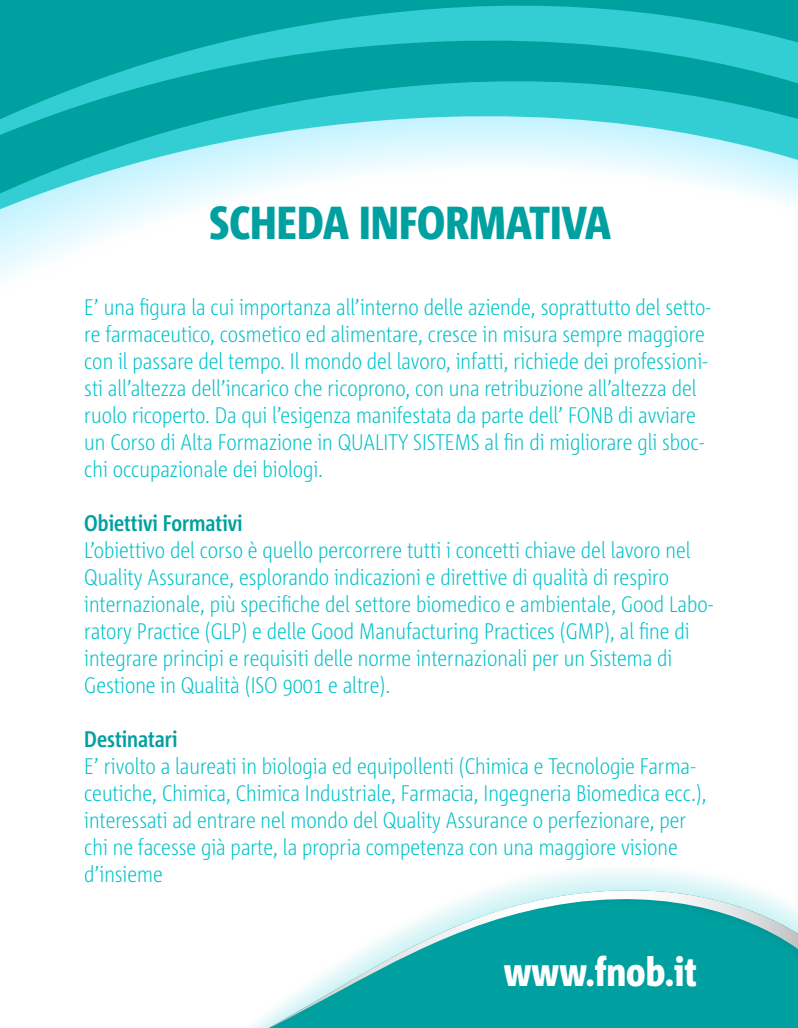
<style>
.page{position:relative;width:798px;height:1028px;background:#fff}
.page>*{position:absolute;margin:0;border:0;box-sizing:border-box;transform-origin:0 0}
.t1{font:800 46.25px "Corpid Cd OT";color:#00a0a0}
.t2{font:800 40px "Corpid Cd OT";color:#fff}
.t3{font:300 22.5px/27px "Corpid Cd OT";color:#00c2c9}
.t4{font:700 22.5px "Corpid Cd OT";color:#00a0a0}
</style>
<div class="page">
<svg style="left:268px;top:885px;width:529px;height:143px"></svg>
<svg style="left:0;top:0;width:797px;height:279px"></svg>
<h1 class="t1" style="left:209px;top:196px;width:403px">SCHEDA INFORMATIVA</h1>
<p class="t3" style="left:84px;top:293px;width:627px">E’ una figura la cui importanza all’interno delle aziende, soprattutto del setto&shy;re farmaceutico, cosmetico ed alimentare, cresce in misura sempre maggiore con il passare del tempo. Il mondo del lavoro, infatti, richiede dei professioni&shy;sti all’altezza dell’incarico che ricoprono, con una retribuzione all’altezza del ruolo ricoperto. Da qui l’esigenza manifestata da parte dell’ FONB di avviare un Corso di Alta Formazione in QUALITY SISTEMS al fin di migliorare gli sboc&shy;chi occupazionale dei biologi.</p>
<p class="t4" style="left:84px;top:510px;width:160px">Obiettivi Formativi</p>
<p class="t3" style="left:84px;top:536px;width:630px">L’obiettivo del corso è quello percorrere tutti i concetti chiave del lavoro nel Quality Assurance, esplorando indicazioni e direttive di qualità di respiro internazionale, più specifiche del settore biomedico e ambientale, Good Labo&shy;ratory Practice (GLP) e delle Good Manufacturing Practices (GMP), al fine di integrare principi e requisiti delle norme internazionali per un Sistema di Gestione in Qualità (ISO 9001 e altre).</p>
<p class="t4" style="left:84px;top:726px;width:95px">Destinatari</p>
<p class="t3" style="left:84px;top:752px;width:623px">E’ rivolto a laureati in biologia ed equipollenti (Chimica e Tecnologie Farma&shy;ceutiche, Chimica, Chimica Industriale, Farmacia, Ingegneria Biomedica ecc.), interessati ad entrare nel mondo del Quality Assurance o perfezionare, per chi ne facesse già parte, la propria competenza con una maggiore visione d’insieme</p>
<h2 class="t2" style="left:503px;top:948px;width:195px">www.fnob.it</h2>
</div>
